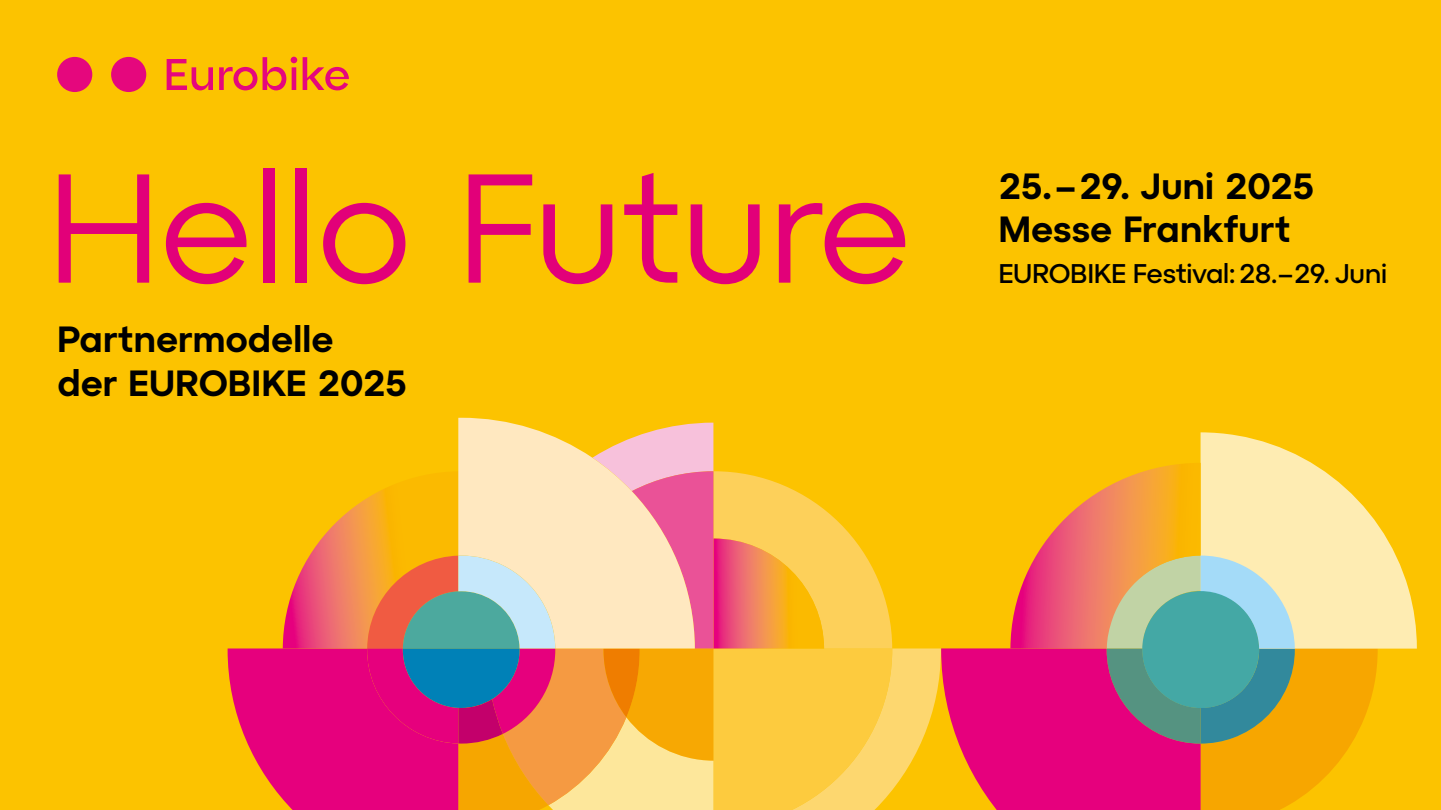
<style>
.page{position:relative;width:1441px;height:810px;background:#fff}
.page>*{position:absolute;margin:0;border:0;box-sizing:border-box;transform-origin:0 0}
.t1{font:154.65px "Atyp BL Text";color:#e20079}
.t2{font:600 36.45px/43.8px "Atyp BL Text";color:#000}
.t3{font:500 27px "Atyp BL Text";letter-spacing:-.005em;color:#000}
</style>
<div class="page">
<div style="left:0;top:0;width:1440px;height:810px;background:#fcc300"></div>
<svg style="left:57px;top:57px;width:292px;height:35px"></svg>
<svg style="left:1377px;top:524px;width:39px;height:125px;fill:#feecb2"></svg>
<svg style="left:227px;top:423px;width:1150px;height:387px"></svg>
<h1 class="t1" style="left:49px;top:137px;width:864px">Hello Future</h1>
<p class="t2" style="left:57px;top:316px;width:351px">Partnermodelle<br>der EUROBIKE 2025</p>
<p class="t2" style="left:998px;top:163px;width:317px">25.–29. Juni 2025<br>Messe Frankfurt</p>
<p class="t3" style="left:998px;top:257px;width:390px">EUROBIKE Festival: 28.–29. Juni</p>
</div>
